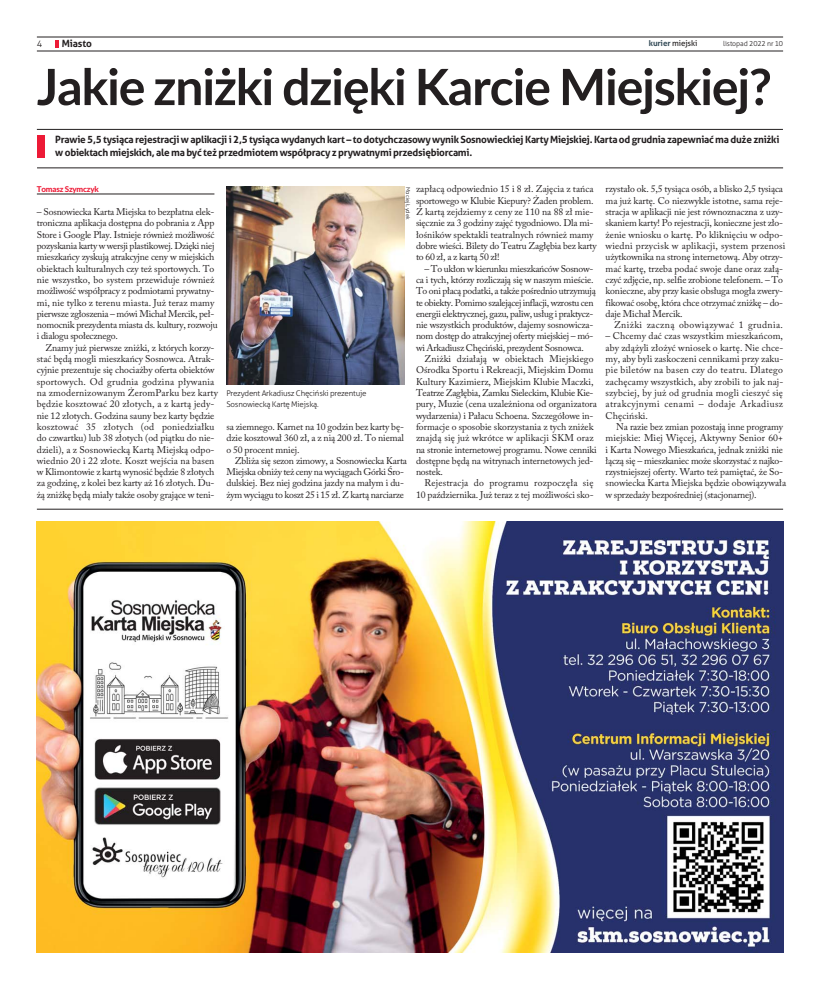
<style>
.page{position:relative;width:820px;height:993px;background:#fff}
.page>*{position:absolute;margin:0;border:0;box-sizing:border-box;transform-origin:0 0}
.t1{font:700 50px "Lato";letter-spacing:-.025em;color:#231f20}
.t2{font:700 10px/13px "Aller";letter-spacing:-.025em;color:#231f20}
.t3{font:9.7px/11.3px "Adobe Caslon Pro";letter-spacing:-.01em;color:#231f20}
.t4{font:9.7px "Adobe Caslon Pro";letter-spacing:.04em;color:#231f20}
.t5{font:300 9px "Aller";color:#231f20}
.t6{font:800 8px "Lato";letter-spacing:-.025em;color:#ed1a36}
.t7{font:8px "Aller";letter-spacing:-.01em;color:#231f20}
.t8{font:300 7.8px/11.3px "Aller";letter-spacing:-.025em;color:#231f20}
.t9{font:300 7px "Aller";letter-spacing:-.01em;color:#231f20}
.t10{font:5.5px "Nexa";color:#231f20;scale:.96 1}
.s1{font-weight:700;color:#374e5a}
</style>
<div class="page">
<hr style="left:37px;top:37px;width:745px;height:1px;background:#231f20">
<hr style="left:37px;top:51px;width:745px;height:1px;background:#231f20">
<svg style="left:55px;top:40px;width:4px;height:8px"></svg>
<hr style="left:37px;top:194px;width:177px;height:1px;background:#231f20">
<hr style="left:37px;top:168px;width:745px;height:1px;background:#231f20">
<hr style="left:37px;top:129px;width:745px;height:1px;background:#231f20">
<div style="left:37px;top:136px;width:8px;height:22px;background:#ed1a36"></div>
<img style="left:37px;top:521px;width:745px;height:431px">
<hr style="left:37px;top:509px;width:745px;height:1px;background:#231f20">
<img style="left:226px;top:186px;width:178px;height:198px">
<p class="t5" style="left:37px;top:40px;width:7px">4</p>
<p class="t2" style="left:62px;top:38px;width:32px">Miasto</p>
<p class="t7" style="left:648px;top:40px;width:50px"><span class="s1">kurier</span> miejski</p>
<p class="t9" style="left:723px;top:41px;width:61px">listopad 2022 nr 10</p>
<h1 class="t1" style="left:37px;top:68px;width:736px">Jakie zniżki dzięki Karcie Miejskiej?</h1>
<p class="t2" style="left:55px;top:134px;width:725px">Prawie 5,5 tysiąca rejestracji w aplikacji i 2,5 tysiąca wydanych kart – to dotychczasowy wynik Sosnowieckiej Karty Miejskiej. Karta od grudnia zapewniać ma duże zniżki w obiektach miejskich, ale ma być też przedmiotem współpracy z prywatnymi przedsiębiorcami.</p>
<p class="t6" style="left:37px;top:186px;width:63px">To masz Szym czyk</p>
<p class="t3" style="left:37px;top:207px;width:182px">– So sno wiec ka Kar ta Miej ska to bez płat na elek - tro nicz na apli ka cja do stęp na do po bra nia z App Sto re i Go ogle Play. Ist nie je rów nież moż li wość po zy ska nia kar ty w wer sji pla sti ko wej. Dzię ki niej miesz kań cy zy sku ją atrak cyj ne ce ny w miej skich obiek tach kul tu ral nych czy też spor to wych. To nie wszyst ko, bo sys tem prze wi du je rów nież moż li wość współ pra cy z pod mio ta mi pry wat ny - mi, nie tyl ko z te re nu mia sta. Już te raz ma my pierw sze zgło sze nia – mó wi Mi chał Mer cik, peł - no moc nik pre zy den ta mia sta ds. kul tu ry, roz wo ju i dia lo gu spo łecz ne go.</p>
<p class="t3" style="left:37px;top:343px;width:183px;text-align:center">Zna my już pierw sze zniż ki, z któ rych ko rzy - stać bę dą mo gli miesz kań cy So snow ca. Atrak - cyj nie pre zen tu je się cho ciaż by ofer ta obiek tów spor to wych. Od grud nia go dzi na pły wa nia na zmo der ni zo wa nym ŻeromParku bez kar ty bę dzie kosz to wać 20 zło tych, a z kar tą je dy - nie 12 zło tych. Go dzi na sau ny bez kar ty bę dzie kosz to wać 35 zło tych (od po nie dział ku do czwart ku) lub 38 zło tych (od piąt ku do nie - dzie li), a z So sno wiec ką Kar tą Miej ską od po - wied nio 20 i 22 zło te. Koszt wej ścia na ba sen w Kli mon to wie z kartą wy no sić bę dzie 8 zło tych za go dzi nę, z ko lei bez karty aż 16 zło tych. Du - żą zniż kę bę dą mia ły tak że oso by gra ją ce w te ni -</p>
<p class="t3" style="left:416px;top:184px;width:182px">za pła cą od po wied nio 15 i 8 zł. Za ję cia z tań ca spor to we go w Klu bie Kie pu ry? Ża den pro blem.<br>Z kar tą zej dzie my z ce ny ze 110 na 88 zł mie - sięcz nie za 3 go dzi ny za jęć ty go dnio wo. Dla mi - ło śni ków spek ta kli te atral nych rów nież ma my do bre wie ści. Bi le ty do Te atru Za głę bia bez kar ty to 60 zł, a z kar tą 50 zł!</p>
<p class="t3" style="left:416px;top:264px;width:181px;text-indent:9px">– To ukłon w kie run ku miesz kań ców So snow - ca i tych, któ rzy roz li cza ją się w na szym mie ście.<br>To oni pła cą po dat ki, a tak że po śred nio utrzy mu ją te obiek ty. Po mi mo sza le ją cej in fla cji, wzro stu cen ener gii elek trycz nej, ga zu, pa liw, usług i prak tycz - nie wszyst kich pro duk tów, da je my so sno wi cza - nom do stęp do atrak cyj nej ofer ty miej skiej – mó - wi Ar ka diusz Chę ciń ski, pre zy dent So snow ca.</p>
<p class="t3" style="left:416px;top:354px;width:182px;text-indent:9px">Zniż ki dzia ła ją w obiek tach Miej skie go Ośrod ka Spor tu i Re kre acji, Miej skim Do mu Kul tu ry Ka zi mierz, Miej skim Klu bie Macz ki, Te atrze Za głę bia, Zam ku Sie lec kim, Klu bie Kie - pu ry, Mu zie (ce na uza leż nio na od or ga ni za to ra wy da rze nia) i Pa ła cu Scho ena. Szcze gó ło we in - for ma cje o spo so bie sko rzy sta nia z tych zni żek znaj dą się już wkrót ce w apli ka cji SKM oraz na stro nie in ter ne to wej pro gra mu. No we cen ni ki do stęp ne bę dą na wi try nach in ter ne to wych jed - no stek.</p>
<p class="t3" style="left:416px;top:478px;width:179px;text-align:right">Re je stra cja do pro gra mu roz po czę ła się<br>10 paź dzier ni ka. Już te raz z tej moż li wo ści sko -</p>
<p class="t10" style="left:410px;top:187px;width:35px;rotate:90deg">Maciej Łydek</p>
<p class="t8" style="left:226px;top:388px;width:142px">Prezydent Arkadiusz Chęciński prezentuje<br>Sosnowiecką Kartę Miejską.</p>
<p class="t3" style="left:226px;top:422px;width:179px;text-align:justify">sa ziem ne go. Kar net na 10 go dzin bez kar ty bę - dzie kosz to wał 360 zł, a z nią 200 zł. To nie mal o 50 pro cent mniej.</p>
<p class="t3" style="left:226px;top:456px;width:182px;text-indent:9px">Zbli ża się se zon zi mo wy, a So sno wiec ka Kar ta Miej ska ob ni ży też ce ny na wy cią gach Gór ki Śro - dul skiej. Bez niej go dzi na jaz dy na ma łym i du - żym wy cią gu to koszt 25 i 15 zł. Z kar tą nar cia rze</p>
<p class="t3" style="left:605px;top:184px;width:181px">rzy sta ło ok. 5,5 ty sią ca osób, a bli sko 2,5 ty sią ca ma już kar tę. Co nie zwy kle istot ne, sa ma re je - stra cja w apli ka cji nie jest rów no znacz na z uzy - ska niem kar ty! Po re je stra cji, ko niecz ne jest zło - że nie wnio sku o kar tę. Po klik nię ciu w od po - wied ni przy cisk w apli ka cji, sys tem prze no si użyt kow ni ka na stro nę in ter ne to wą. Aby otrzy - mać kar tę, trze ba po dać swo je da ne oraz za łą - czyć zdję cie, np. sel fie zro bio ne te le fo nem. – To ko niecz ne, aby przy ka sie ob słu ga mo gła zwe ry - fi ko wać oso bę, któ ra chce otrzy mać zniż kę – do - da je Mi chał Mer cik.</p>
<p class="t4" style="left:613px;top:321px;width:170px">Zniż ki za czną obo wią zy wać 1 grud nia.</p>
<p class="t3" style="left:605px;top:331px;width:179px;text-align:justify">– Chce my dać czas wszyst kim miesz kań com, aby zdą ży li zło żyć wnio sek o kar tę. Nie chce - my, aby by li za sko cze ni cen ni ka mi przy za ku - pie bi le tów na ba sen czy do te atru. Dla te go za chę ca my wszyst kich, aby zro bi li to jak naj - szyb ciej, by już od grud nia mo gli cie szyć się atrak cyj ny mi ce na mi – do da je Ar ka diusz Chę ciń ski.</p>
<p class="t3" style="left:605px;top:422px;width:182px;text-indent:11px">Na ra zie bez zmian po zo sta ją in ne pro gra my miej skie: Miej Wię cej, Ak tyw ny Se nior 60+ i Kar ta No we go Miesz kań ca, jed nak zniż ki nie łą czą się – miesz ka niec mo że sko rzy stać z naj ko - rzyst niej szej ofer ty. War to też pa mię tać, że So - sno wiec ka Kar ta Miej ska bę dzie obo wią zy wa ła w sprze da ży bez po śred niej (sta cjo nar nej).</p>
</div>
